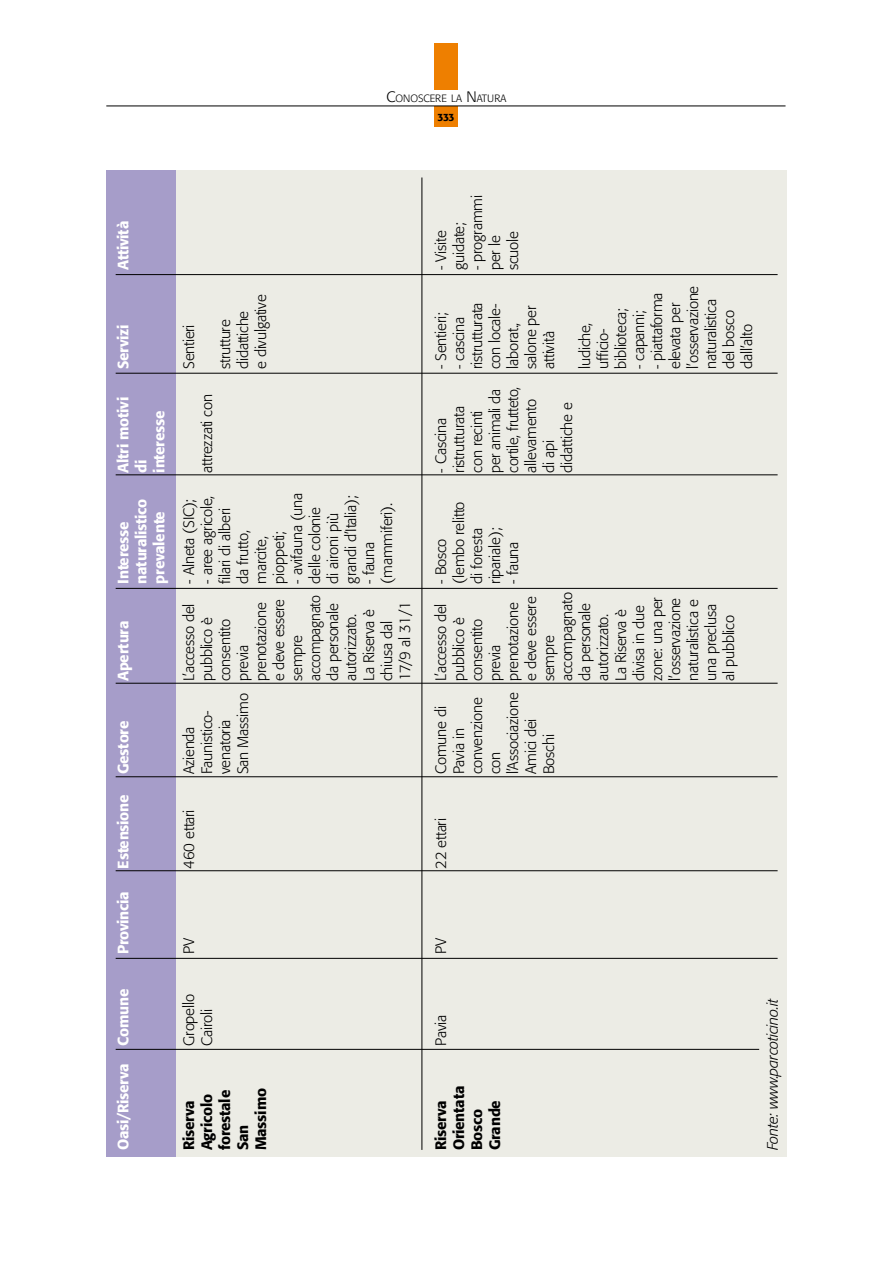
<style>
.page{position:relative;width:893px;height:1263px;background:#fff}
.page>*{position:absolute;margin:0;border:0;box-sizing:border-box;transform-origin:0 0}
.t1{font:300 15px/18px "Formata";letter-spacing:-.015em;color:#000}
.t2{font:500 15px "Formata";letter-spacing:-.015em;color:#fff}
.t3{font:500 15px "Formata";letter-spacing:-.015em;color:#000}
.t4{font:italic 300 15px "Formata";letter-spacing:-.025em;color:#000}
.t5{font:300 10.5px/19.2px "Formata";color:#000;text-align:center}
.s1{font-size:15px}
.s2{font-weight:500}
</style>
<div class="page">
<div style="left:434px;top:106px;width:24px;height:21px;background:#ee7f00"></div>
<hr style="left:106px;top:106px;width:679px;height:1px;background:#000">
<div style="left:434px;top:43px;width:24px;height:46px;background:#ee7f00"></div>
<div style="left:176px;top:170px;width:611px;height:987px;background:#ecece5"></div>
<div style="left:106px;top:170px;width:70px;height:987px;background:#a69dc9"></div>
<hr style="left:116px;top:274px;width:662px;height:1px;background:#000">
<hr style="left:116px;top:373px;width:662px;height:1px;background:#000">
<hr style="left:116px;top:474px;width:662px;height:1px;background:#000">
<hr style="left:116px;top:588px;width:662px;height:1px;background:#000">
<hr style="left:116px;top:683px;width:662px;height:1px;background:#000">
<hr style="left:116px;top:776px;width:662px;height:1px;background:#000">
<hr style="left:116px;top:870px;width:662px;height:1px;background:#000">
<hr style="left:116px;top:958px;width:662px;height:1px;background:#000">
<hr style="left:116px;top:1049px;width:643px;height:1px;background:#000">
<hr style="left:422px;top:177px;width:1px;height:973px;background:#000">
<p class="t5" style="left:387px;top:89px;width:121px"><span class="s1">C</span>ONOSCERE LA <span class="s1">N</span>ATURA<br><span class="s2">333</span></p>
<p class="t2" style="left:114px;top:270px;width:51px;rotate:-90deg">Attività</p>
<p class="t2" style="left:114px;top:369px;width:46px;rotate:-90deg">Servizi</p>
<p class="t2" style="left:114px;top:473px;width:77px;rotate:-90deg">Altri motivi</p>
<p class="t2" style="left:150px;top:473px;width:63px;rotate:-90deg">interesse</p>
<p class="t2" style="left:132px;top:473px;width:15px;rotate:-90deg">di</p>
<p class="t2" style="left:132px;top:584px;width:87px;rotate:-90deg">naturalistico</p>
<p class="t2" style="left:150px;top:584px;width:74px;rotate:-90deg">prevalente</p>
<p class="t2" style="left:114px;top:584px;width:64px;rotate:-90deg">Interesse</p>
<p class="t2" style="left:114px;top:681px;width:62px;rotate:-90deg">Apertura</p>
<p class="t2" style="left:114px;top:774px;width:55px;rotate:-90deg">Gestore</p>
<p class="t2" style="left:114px;top:869px;width:76px;rotate:-90deg">Estensione</p>
<p class="t2" style="left:114px;top:954px;width:64px;rotate:-90deg">Provincia</p>
<p class="t1" style="left:180px;top:369px;width:46px;rotate:-90deg">Sentieri</p>
<p class="t1" style="left:252px;top:369px;width:76px;rotate:-90deg">e divulgative</p>
<p class="t1" style="left:234px;top:369px;width:60px;rotate:-90deg">didattiche</p>
<p class="t1" style="left:216px;top:369px;width:51px;rotate:-90deg">strutture</p>
<p class="t1" style="left:198px;top:473px;width:80px;rotate:-90deg">attrezzati con</p>
<p class="t1" style="left:288px;top:681px;width:190px;text-indent:98px;rotate:-90deg">- avifauna (una accompagnato delle colonie da personale</p>
<p class="t1" style="left:342px;top:584px;width:90px;rotate:-90deg">grandi d’Italia);</p>
<p class="t1" style="left:198px;top:584px;width:89px;rotate:-90deg">- aree agricole,</p>
<p class="t1" style="left:180px;top:584px;width:86px;rotate:-90deg">- Alneta (SIC);</p>
<p class="t1" style="left:378px;top:584px;width:82px;rotate:-90deg">(mammiferi).</p>
<p class="t1" style="left:216px;top:584px;width:77px;rotate:-90deg">filari di alberi</p>
<p class="t1" style="left:324px;top:584px;width:72px;rotate:-90deg">di aironi più</p>
<p class="t1" style="left:234px;top:584px;width:55px;rotate:-90deg">da frutto,</p>
<p class="t1" style="left:270px;top:681px;width:152px;rotate:-90deg">e deve essere pioppeti; sempre</p>
<p class="t1" style="left:252px;top:681px;width:146px;rotate:-90deg">prenotazione marcite,</p>
<p class="t1" style="left:360px;top:584px;width:44px;rotate:-90deg">- fauna</p>
<p class="t1" style="left:180px;top:681px;width:79px;rotate:-90deg">L’accesso del</p>
<p class="t1" style="left:396px;top:681px;width:82px;rotate:-90deg">17/9 al 31/1</p>
<p class="t1" style="left:360px;top:681px;width:73px;rotate:-90deg">La Riserva è</p>
<p class="t1" style="left:342px;top:681px;width:69px;rotate:-90deg">autorizzato.</p>
<p class="t1" style="left:198px;top:681px;width:65px;rotate:-90deg">pubblico è</p>
<p class="t1" style="left:216px;top:681px;width:64px;rotate:-90deg">consentito</p>
<p class="t1" style="left:378px;top:681px;width:62px;rotate:-90deg">chiusa dal</p>
<p class="t1" style="left:234px;top:774px;width:131px;rotate:-90deg">San Massimo previa</p>
<p class="t1" style="left:198px;top:774px;width:65px;rotate:-90deg">Faunistico-</p>
<p class="t1" style="left:216px;top:774px;width:56px;rotate:-90deg">venatoria</p>
<p class="t1" style="left:180px;top:774px;width:49px;rotate:-90deg">Azienda</p>
<p class="t1" style="left:180px;top:869px;width:61px;rotate:-90deg">460 ettari</p>
<p class="t1" style="left:180px;top:954px;width:18px;rotate:-90deg">PV</p>
<p class="t2" style="left:114px;top:1150px;width:163px;rotate:-90deg">Oasi/Riserva Comune</p>
<p class="t1" style="left:180px;top:1046px;width:53px;rotate:-90deg">Gropello</p>
<p class="t1" style="left:198px;top:1046px;width:38px;rotate:-90deg">Cairoli</p>
<p class="t3" style="left:252px;top:1150px;width:64px;rotate:-90deg">Massimo</p>
<p class="t3" style="left:216px;top:1150px;width:62px;rotate:-90deg">forestale</p>
<p class="t3" style="left:198px;top:1150px;width:58px;rotate:-90deg">Agricolo</p>
<p class="t3" style="left:180px;top:1150px;width:51px;rotate:-90deg">Riserva</p>
<p class="t3" style="left:234px;top:1150px;width:27px;rotate:-90deg">San</p>
<p class="t1" style="left:468px;top:270px;width:76px;rotate:-90deg">- programmi</p>
<p class="t1" style="left:450px;top:270px;width:49px;rotate:-90deg">guidate;</p>
<p class="t1" style="left:432px;top:270px;width:41px;rotate:-90deg">- Visite</p>
<p class="t1" style="left:504px;top:270px;width:40px;rotate:-90deg">scuole</p>
<p class="t1" style="left:486px;top:270px;width:36px;rotate:-90deg">per le</p>
<p class="t1" style="left:684px;top:369px;width:85px;rotate:-90deg">l’osservazione</p>
<p class="t1" style="left:648px;top:369px;width:78px;rotate:-90deg">- piattaforma</p>
<p class="t1" style="left:702px;top:369px;width:71px;rotate:-90deg">naturalistica</p>
<p class="t1" style="left:666px;top:369px;width:68px;rotate:-90deg">elevata per</p>
<p class="t1" style="left:468px;top:369px;width:68px;rotate:-90deg">ristrutturata</p>
<p class="t1" style="left:486px;top:369px;width:67px;rotate:-90deg">con locale-</p>
<p class="t1" style="left:522px;top:369px;width:65px;rotate:-90deg">salone per</p>
<p class="t1" style="left:612px;top:369px;width:62px;rotate:-90deg">biblioteca;</p>
<p class="t1" style="left:720px;top:369px;width:60px;rotate:-90deg">del bosco dall’alto</p>
<p class="t1" style="left:630px;top:369px;width:60px;rotate:-90deg">- capanni;</p>
<p class="t1" style="left:432px;top:369px;width:58px;rotate:-90deg">- Sentieri;</p>
<p class="t1" style="left:450px;top:369px;width:53px;rotate:-90deg">- cascina</p>
<p class="t1" style="left:504px;top:473px;width:152px;rotate:-90deg">cortile, frutteto, laborat.,</p>
<p class="t1" style="left:576px;top:369px;width:48px;rotate:-90deg">ludiche,</p>
<p class="t1" style="left:594px;top:369px;width:42px;rotate:-90deg">ufficio-</p>
<p class="t1" style="left:540px;top:369px;width:39px;rotate:-90deg">attività</p>
<p class="t1" style="left:486px;top:473px;width:85px;rotate:-90deg">per animali da</p>
<p class="t1" style="left:522px;top:473px;width:75px;rotate:-90deg">allevamento</p>
<p class="t1" style="left:558px;top:473px;width:72px;rotate:-90deg">didattiche e</p>
<p class="t1" style="left:450px;top:473px;width:68px;rotate:-90deg">ristrutturata</p>
<p class="t1" style="left:468px;top:473px;width:64px;rotate:-90deg">con recinti</p>
<p class="t1" style="left:432px;top:473px;width:56px;rotate:-90deg">- Cascina</p>
<p class="t1" style="left:540px;top:473px;width:34px;rotate:-90deg">di api</p>
<p class="t1" style="left:450px;top:584px;width:84px;rotate:-90deg">(lembo relitto</p>
<p class="t1" style="left:486px;top:584px;width:57px;rotate:-90deg">ripariale);</p>
<p class="t1" style="left:468px;top:584px;width:57px;rotate:-90deg">di foresta</p>
<p class="t1" style="left:432px;top:584px;width:47px;rotate:-90deg">- Bosco</p>
<p class="t1" style="left:504px;top:774px;width:234px;rotate:-90deg">l’Associazione prenotazione - fauna</p>
<p class="t1" style="left:558px;top:681px;width:90px;rotate:-90deg">accompagnato</p>
<p class="t1" style="left:522px;top:681px;width:86px;rotate:-90deg">e deve essere</p>
<p class="t1" style="left:576px;top:681px;width:80px;rotate:-90deg">da personale</p>
<p class="t1" style="left:432px;top:681px;width:79px;rotate:-90deg">L’accesso del</p>
<p class="t1" style="left:630px;top:681px;width:77px;rotate:-90deg">divisa in due</p>
<p class="t1" style="left:612px;top:681px;width:73px;rotate:-90deg">La Riserva è</p>
<p class="t1" style="left:594px;top:681px;width:69px;rotate:-90deg">autorizzato.</p>
<p class="t1" style="left:450px;top:681px;width:65px;rotate:-90deg">pubblico è</p>
<p class="t1" style="left:468px;top:774px;width:157px;rotate:-90deg">convenzione consentito</p>
<p class="t1" style="left:540px;top:681px;width:48px;rotate:-90deg">sempre</p>
<p class="t1" style="left:486px;top:681px;width:38px;rotate:-90deg">previa</p>
<p class="t1" style="left:432px;top:774px;width:69px;rotate:-90deg">Comune di</p>
<p class="t1" style="left:522px;top:774px;width:57px;rotate:-90deg">Amici dei</p>
<p class="t1" style="left:450px;top:774px;width:47px;rotate:-90deg">Pavia in</p>
<p class="t1" style="left:540px;top:774px;width:41px;rotate:-90deg">Boschi</p>
<p class="t1" style="left:486px;top:774px;width:24px;rotate:-90deg">con</p>
<p class="t1" style="left:648px;top:681px;width:85px;rotate:-90deg">zone: una per</p>
<p class="t1" style="left:666px;top:681px;width:85px;rotate:-90deg">l’osservazione</p>
<p class="t1" style="left:684px;top:681px;width:83px;rotate:-90deg">naturalistica e</p>
<p class="t1" style="left:702px;top:681px;width:78px;rotate:-90deg">una preclusa</p>
<p class="t1" style="left:720px;top:681px;width:67px;rotate:-90deg">al pubblico</p>
<p class="t1" style="left:432px;top:869px;width:52px;rotate:-90deg">22 ettari</p>
<p class="t1" style="left:432px;top:954px;width:18px;rotate:-90deg">PV</p>
<p class="t1" style="left:432px;top:1046px;width:32px;rotate:-90deg">Pavia</p>
<p class="t3" style="left:450px;top:1150px;width:66px;rotate:-90deg">Orientata</p>
<p class="t3" style="left:486px;top:1150px;width:52px;rotate:-90deg">Grande</p>
<p class="t3" style="left:432px;top:1150px;width:51px;rotate:-90deg">Riserva</p>
<p class="t3" style="left:468px;top:1150px;width:43px;rotate:-90deg">Bosco</p>
<p class="t4" style="left:764px;top:1150px;width:153px;rotate:-90deg">Fonte: www.parcoticino.it</p>
</div>
